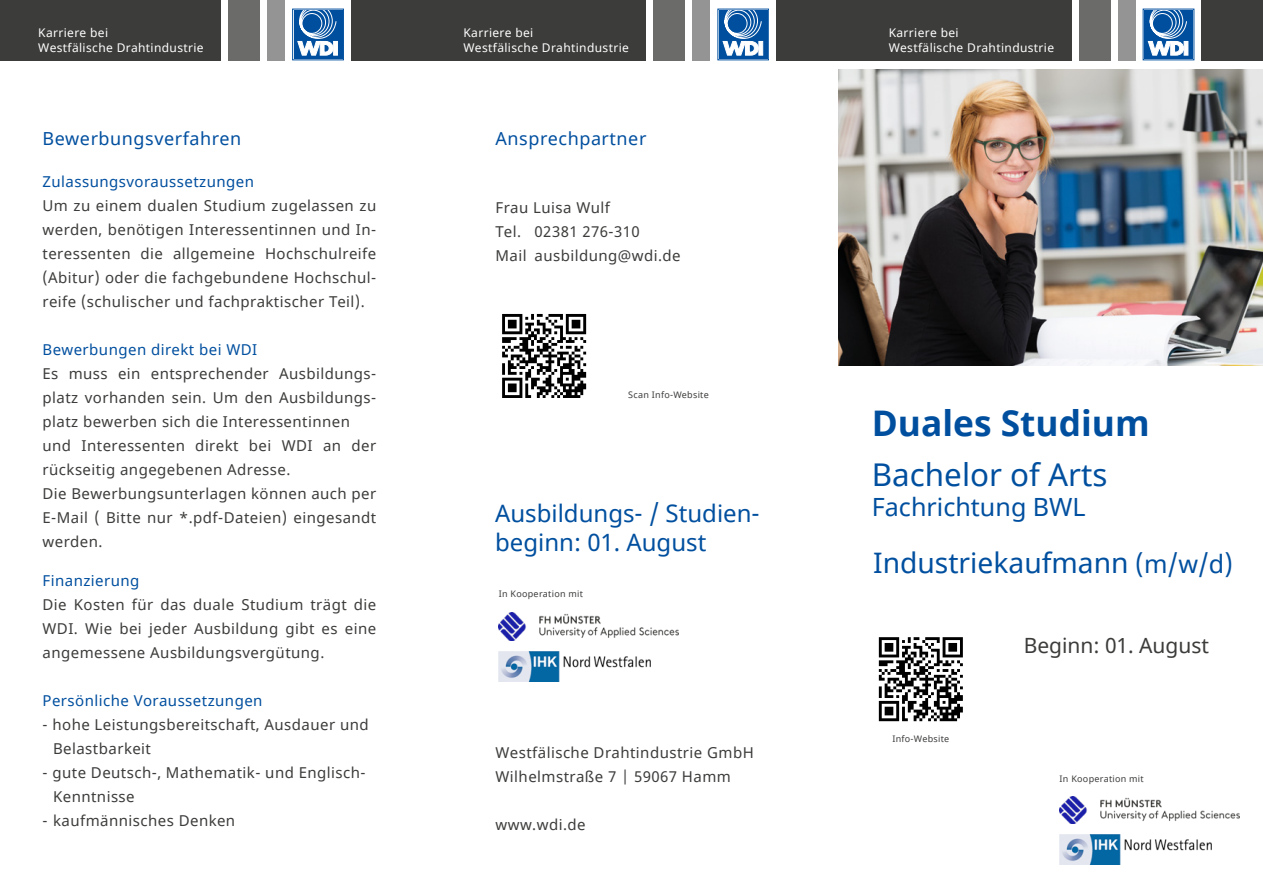
<style>
.page{position:relative;width:1263px;height:893px;background:#fff}
.page>*{position:absolute;margin:0;border:0;box-sizing:border-box;transform-origin:0 0}
.t1{font:700 35.25px "Noto Sans";color:#004f9f}
.t2{font:31.35px "Noto Sans";color:#004f9f}
.t3{font:28.2px "Noto Sans";color:#004f9f}
.t4{font:25.05px "Noto Sans";color:#004f9f}
.t5{font:24px/28.8px "Noto Sans";color:#004f9f}
.t6{font:21px "Noto Sans";color:#3c3c3b}
.t7{font:18px "Noto Sans";letter-spacing:.03em;color:#004f9f}
.t8{font:15px/24px "Noto Sans";letter-spacing:.03em;color:#3c3c3b}
.t9{font:15px "Noto Sans";letter-spacing:.03em;color:#004f9f}
.t10{font:12px/14.4px "Noto Sans";letter-spacing:.03em;color:#fff}
.t11{font:9px "Noto Sans";letter-spacing:.03em;color:#3c3c3b}
.s1{font-size:25.05px}
</style>
<div class="page">
<div style="left:1143px;top:9px;width:51px;height:51px;border:1px solid #004f9f"></div>
<div style="left:1144px;top:10px;width:48px;height:48px;background:#004f9f"></div>
<svg style="left:1147px;top:10px;width:40px;height:46px"></svg>
<div style="left:1184px;top:41px;width:4px;height:14px;background:#fff;border:1px solid #fff"></div>
<div style="left:837px;top:0;width:234px;height:60px;background:#3c3c3b"></div>
<div style="left:1079px;top:0;width:31px;height:60px;background:#6b6b6a"></div>
<div style="left:1118px;top:0;width:17px;height:60px;background:#949494"></div>
<div style="left:1202px;top:0;width:61px;height:60px;background:#3c3c3b"></div>
<div style="left:718px;top:9px;width:51px;height:51px;border:1px solid #004f9f"></div>
<div style="left:719px;top:10px;width:48px;height:48px;background:#004f9f"></div>
<svg style="left:722px;top:10px;width:40px;height:46px"></svg>
<svg style="left:759px;top:41px;width:4px;height:14px"></svg>
<div style="left:411px;top:0;width:235px;height:60px;background:#3c3c3b"></div>
<div style="left:653px;top:0;width:32px;height:60px;background:#6b6b6a"></div>
<div style="left:693px;top:0;width:17px;height:60px;background:#949494"></div>
<div style="left:776px;top:0;width:69px;height:60px;background:#3c3c3b"></div>
<div style="left:292px;top:9px;width:52px;height:51px;border:1px solid #004f9f"></div>
<div style="left:294px;top:10px;width:48px;height:48px;background:#004f9f"></div>
<svg style="left:297px;top:10px;width:40px;height:46px"></svg>
<div style="left:333px;top:41px;width:5px;height:14px;background:#fff;border:1px solid #fff"></div>
<div style="left:0;top:0;width:221px;height:60px;background:#3c3c3b"></div>
<div style="left:228px;top:0;width:32px;height:60px;background:#6b6b6a"></div>
<div style="left:267px;top:0;width:18px;height:60px;background:#949494"></div>
<div style="left:351px;top:0;width:69px;height:60px;background:#3c3c3b"></div>
<img style="left:838px;top:69px;width:425px;height:297px">
<img style="left:1059px;top:796px;width:180px;height:27px">
<img style="left:1059px;top:834px;width:153px;height:31px">
<svg style="left:878px;top:637px;width:79px;height:85px"></svg>
<svg style="left:879px;top:637px;width:84px;height:84px"></svg>
<svg style="left:502px;top:314px;width:84px;height:84px"></svg>
<img style="left:499px;top:613px;width:180px;height:27px">
<img style="left:499px;top:651px;width:152px;height:31px">
<p class="t10" style="left:38px;top:26px;width:167px">Karriere bei<br>Westfälische Drahtindustrie</p>
<p class="t10" style="left:463px;top:26px;width:167px">Karriere bei<br>Westfälische Drahtindustrie</p>
<p class="t7" style="left:43px;top:126px;width:200px">Bewerbungsverfahren</p>
<p class="t7" style="left:496px;top:126px;width:152px">Ansprechpartner</p>
<p class="t9" style="left:43px;top:171px;width:213px">Zulassungsvoraussetzungen</p>
<p class="t8" style="left:43px;top:194px;width:335px;text-align:justify">Um zu einem dualen Studium zugelassen zu werden, benötigen Interessentinnen und In&shy;teressenten die allgemeine Hochschulreife (Abitur) oder die fachgebundene Hochschul&shy;reife (schulischer und fachpraktischer Teil).</p>
<p class="t9" style="left:43px;top:339px;width:216px">Bewerbungen direkt bei WDI</p>
<p class="t8" style="left:43px;top:362px;width:335px">Es muss ein entsprechender Ausbildungs&shy;platz vorhanden sein. Um den Ausbildungs&shy;platz bewerben sich die Interessentinnen und Interessenten direkt bei WDI an der rückseitig angegebenen Adresse.<br>Die Bewerbungsunterlagen können auch per E-Mail ( Bitte nur *.pdf-Dateien) eingesandt werden.</p>
<p class="t9" style="left:43px;top:570px;width:98px">Finanzierung</p>
<p class="t8" style="left:43px;top:593px;width:335px;text-align:justify">Die Kosten für das duale Studium trägt die WDI. Wie bei jeder Ausbildung gibt es eine angemessene Ausbildungsvergütung.</p>
<p class="t9" style="left:43px;top:690px;width:221px">Persönliche Voraussetzungen</p>
<p class="t8" style="left:53px;top:713px;width:317px;text-indent:-10px">- hohe Leistungsbereitschaft, Ausdauer und<br>Belastbarkeit</p>
<p class="t8" style="left:53px;top:761px;width:314px;text-indent:-10px">- gute Deutsch-, Mathematik- und Englisch-<br>Kenntnisse</p>
<p class="t8" style="left:43px;top:809px;width:194px">- kaufmännisches Denken</p>
<p class="t8" style="left:496px;top:196px;width:187px">Frau Luisa Wulf<br>Tel. 02381 276-310<br>Mail ausbildung@wdi.de</p>
<p class="t11" style="left:628px;top:389px;width:82px">Scan Info-Website</p>
<h3 class="t5" style="left:495px;top:500px;width:266px">Ausbildungs- / Studien&shy;beginn: 01. August</h3>
<p class="t11" style="left:499px;top:587px;width:86px">In Kooperation mit</p>
<p class="t8" style="left:496px;top:741px;width:260px">Westfälische Drahtindustrie GmbH<br>Wilhelmstraße 7 | 59067 Hamm</p>
<p class="t8" style="left:496px;top:813px;width:92px">www.wdi.de</p>
<p class="t10" style="left:889px;top:26px;width:167px">Karriere bei<br>Westfälische Drahtindustrie</p>
<h1 class="t1" style="left:872px;top:398px;width:279px">Duales Studium</h1>
<h2 class="t2" style="left:872px;top:453px;width:237px">Bachelor of Arts</h2>
<h3 class="t4" style="left:872px;top:489px;width:215px">Fachrichtung BWL</h3>
<h3 class="t3" style="left:873px;top:544px;width:362px">Industriekaufmann <span class="s1">(m/w/d)</span></h3>
<p class="t11" style="left:892px;top:733px;width:59px">Info-Website</p>
<h3 class="t6" style="left:1024px;top:631px;width:187px">Beginn: 01. August</h3>
<p class="t11" style="left:1059px;top:773px;width:86px">In Kooperation mit</p>
</div>
